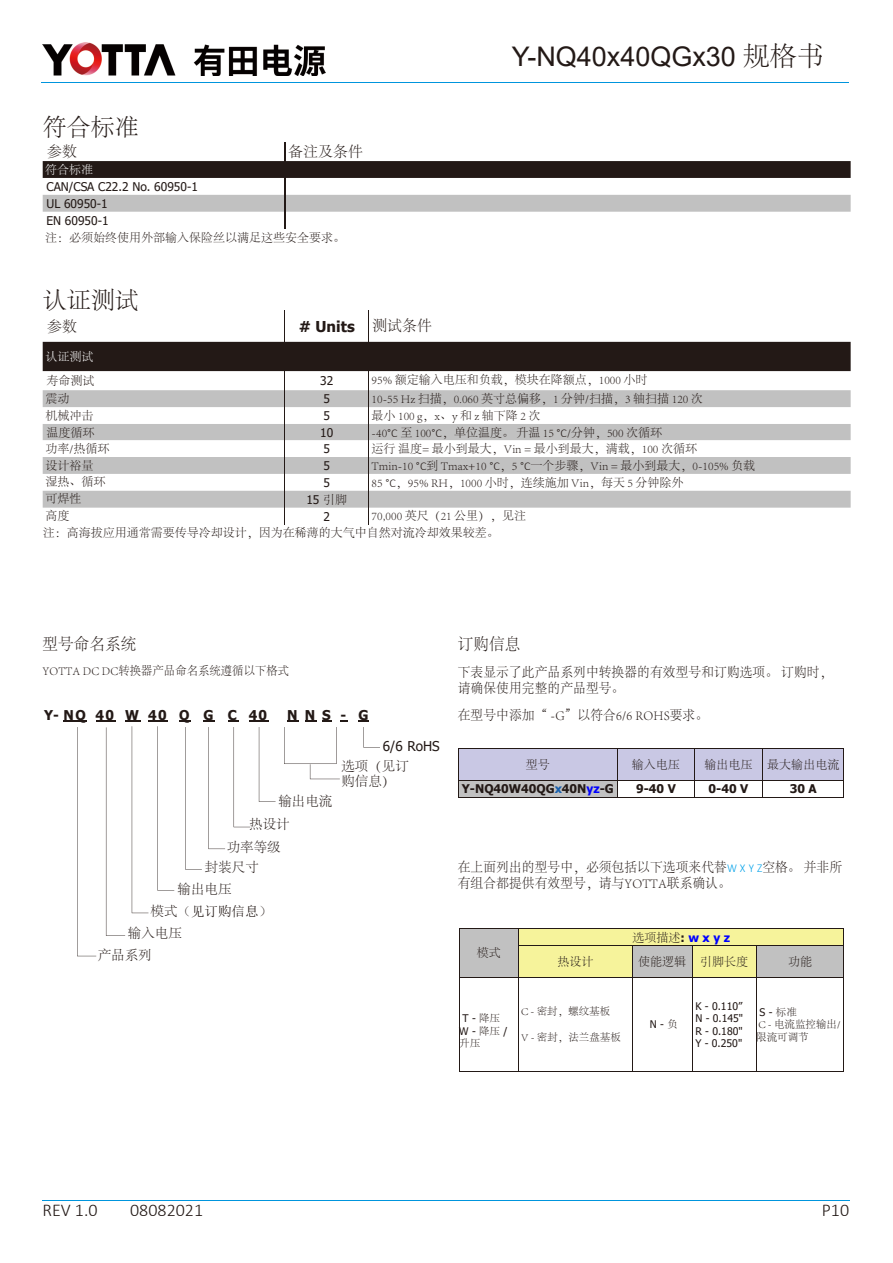
<style>
.page{position:relative;width:893px;height:1263px;background:#fff}
.page>*{position:absolute;margin:0;border:0;box-sizing:border-box;transform-origin:0 0}
.t1{font:27px "Arial";color:#231916}
.t2{font:300 24px "Adobe Song Std";color:#231916}
.t3{font:300 18px "Calibri";color:#231916}
.t4{font:300 16.5px "Adobe Song Std";letter-spacing:.01em;color:#231916;scale:.94 1}
.t5{font:700 15px "Tahoma";color:#231916}
.t6{font:300 15px "Adobe Song Std";color:#231916}
.t7{font:300 13.5px/16.2px "Adobe Song Std";letter-spacing:.01em;color:#231916;scale:.94 1}
.t8{font:300 13.5px/15px "Adobe Song Std";letter-spacing:.01em;color:#231916}
.t9{font:700 13.5px "Tahoma";letter-spacing:.1em;color:#231916}
.t10{font:13.5px "Sim Sun";color:#231916}
.t11{font:13.5px "Tahoma";color:#231916}
.t12{font:300 12px/16.8px "Adobe Song Std";color:#231916}
.t13{font:12px/16.8px "Tahoma";color:#231916}
.t14{font:700 12px "Tahoma";color:#231916}
.t15{font:300 12px "Adobe Song Std";color:#231916;scale:.94 1}
.t16{font:300 12px "Adobe Song Std";color:#fff}
.t17{font:10.5px/12.6px "Tahoma";color:#231916;text-align:center}
.t18{font:300 10.5px/12.6px "Adobe Song Std";color:#231916}
.s1{font-family:"Adobe Song Std";font-weight:300}
.s2{font-family:"Calibri"}
.s3{color:#1961ae}
.s4{color:#00f}
.s5{font-family:"Calibri";font-size:12px;color:#00a1e9}
.s6{font-family:"Tahoma";font-weight:700}
.s7{font-family:"Tahoma";font-weight:700;color:#00f}
</style>
<div class="page">
<hr style="left:41px;top:83px;width:807px;height:1px;background:#0095dd">
<img style="left:43px;top:43px;width:282px;height:33px">
<hr style="left:43px;top:1199px;width:807px;height:1px;background:#0095dd">
<svg style="left:43px;top:161px;width:808px;height:34px"></svg>
<svg style="left:43px;top:195px;width:808px;height:313px"></svg>
<svg style="left:284px;top:142px;width:1px;height:87px"></svg>
<hr style="left:284px;top:310px;width:1px;height:32px;background:#231916">
<hr style="left:369px;top:310px;width:1px;height:32px;background:#231916">
<svg style="left:284px;top:342px;width:1px;height:182px"></svg>
<svg style="left:369px;top:342px;width:1px;height:166px"></svg>
<hr style="left:458px;top:748px;width:160px;height:1px;background:#231916">
<hr style="left:618px;top:748px;width:76px;height:1px;background:#231916">
<hr style="left:694px;top:748px;width:69px;height:1px;background:#231916">
<hr style="left:763px;top:748px;width:81px;height:1px;background:#231916">
<svg style="left:458px;top:749px;width:386px;height:48px"></svg>
<hr style="left:458px;top:797px;width:160px;height:1px;background:#231916">
<hr style="left:618px;top:797px;width:76px;height:1px;background:#231916">
<hr style="left:694px;top:797px;width:69px;height:1px;background:#231916">
<hr style="left:763px;top:797px;width:81px;height:1px;background:#231916">
<svg style="left:363px;top:727px;width:1px;height:20px"></svg>
<svg style="left:284px;top:727px;width:56px;height:52px"></svg>
<svg style="left:64px;top:720px;width:212px;height:236px"></svg>
<svg style="left:287px;top:720px;width:12px;height:1px"></svg>
<hr style="left:459px;top:928px;width:60px;height:1px;background:#231916">
<hr style="left:519px;top:928px;width:113px;height:1px;background:#231916">
<hr style="left:632px;top:928px;width:60px;height:1px;background:#231916">
<hr style="left:692px;top:928px;width:64px;height:1px;background:#231916">
<hr style="left:756px;top:928px;width:88px;height:1px;background:#231916">
<svg style="left:459px;top:929px;width:385px;height:48px;background:#dfdeaa"></svg>
<hr style="left:459px;top:946px;width:1px;height:31px;background:#231916">
<hr style="left:519px;top:945px;width:113px;height:1px;background:#231916">
<hr style="left:519px;top:946px;width:1px;height:31px;background:#231916">
<hr style="left:632px;top:945px;width:60px;height:1px;background:#231916">
<hr style="left:632px;top:946px;width:1px;height:31px;background:#231916">
<hr style="left:692px;top:945px;width:64px;height:1px;background:#231916">
<hr style="left:692px;top:946px;width:1px;height:31px;background:#231916">
<hr style="left:756px;top:945px;width:88px;height:1px;background:#231916">
<hr style="left:756px;top:946px;width:1px;height:31px;background:#231916">
<hr style="left:844px;top:946px;width:1px;height:31px;background:#231916">
<hr style="left:459px;top:977px;width:60px;height:1px;background:#231916">
<hr style="left:459px;top:977px;width:1px;height:94px;background:#231916">
<hr style="left:519px;top:977px;width:113px;height:1px;background:#231916">
<hr style="left:519px;top:977px;width:1px;height:94px;background:#231916">
<hr style="left:632px;top:977px;width:60px;height:1px;background:#231916">
<hr style="left:632px;top:977px;width:1px;height:94px;background:#231916">
<hr style="left:692px;top:977px;width:64px;height:1px;background:#231916">
<hr style="left:692px;top:977px;width:1px;height:94px;background:#231916">
<hr style="left:756px;top:977px;width:88px;height:1px;background:#231916">
<hr style="left:756px;top:977px;width:1px;height:94px;background:#231916">
<hr style="left:844px;top:977px;width:1px;height:94px;background:#231916">
<hr style="left:459px;top:1071px;width:60px;height:1px;background:#231916">
<hr style="left:519px;top:1071px;width:113px;height:1px;background:#231916">
<hr style="left:632px;top:1071px;width:60px;height:1px;background:#231916">
<hr style="left:692px;top:1071px;width:64px;height:1px;background:#231916">
<hr style="left:756px;top:1071px;width:88px;height:1px;background:#231916">
<h2 class="t2" style="left:43px;top:114px;width:97px">符合标准</h2>
<p class="t6" style="left:47px;top:144px;width:31px">参数</p>
<p class="t6" style="left:288px;top:143px;width:76px">备注及条件</p>
<p class="t16" style="left:45px;top:163px;width:49px">符合标准</p>
<p class="t13" style="left:46px;top:179px;width:153px">CAN/CSA C22.2 No. 60950-1<br>UL 60950-1<br>EN 60950-1</p>
<p class="t12" style="left:45px;top:229px;width:302px">注：必须始终使用外部输入保险丝以满足这些安全要求。</p>
<h1 class="t1" style="left:512px;top:38px;width:313px">Y-NQ40x40QGx30 <span class="s1">规格书</span></h1>
<h2 class="t2" style="left:43px;top:287px;width:97px">认证测试</h2>
<p class="t6" style="left:47px;top:318px;width:31px">参数</p>
<p class="t5" style="left:299px;top:316px;width:135px"># Units <span class="s1">测试条件</span></p>
<p class="t16" style="left:45px;top:350px;width:49px">认证测试</p>
<p class="t12" style="left:47px;top:373px;width:49px">寿命测试</p>
<p class="t13" style="left:320px;top:373px;width:15px">32</p>
<p class="t12" style="left:372px;top:372px;width:277px">95% 额定输入电压和负载，模块在降额点，1000 小时</p>
<p class="t12" style="left:45px;top:390px;width:25px">震动</p>
<p class="t13" style="left:323px;top:391px;width:8px">5</p>
<p class="t12" style="left:372px;top:390px;width:333px">10-55 Hz 扫描，0.060 英寸总偏移，1 分钟/扫描，3 轴扫描 120 次</p>
<p class="t12" style="left:45px;top:407px;width:49px">机械冲击</p>
<p class="t13" style="left:323px;top:408px;width:8px">5</p>
<p class="t12" style="left:372px;top:407px;width:170px">最小 100 g，x、y 和 z 轴下降 2 次</p>
<p class="t12" style="left:47px;top:424px;width:49px">温度循环</p>
<p class="t13" style="left:320px;top:424px;width:15px">10</p>
<p class="t12" style="left:372px;top:424px;width:292px">-40<span class="s2">°C</span> 至 100<span class="s2">°C</span>，单位温度。 升温 15 <span class="s2">°C</span>/分钟，500 次循环</p>
<p class="t12" style="left:45px;top:440px;width:66px">功率/热循环</p>
<p class="t13" style="left:323px;top:441px;width:8px">5</p>
<p class="t12" style="left:372px;top:440px;width:327px">运行 温度= 最小到最大，Vin = 最小到最大，满载，100 次循环</p>
<p class="t12" style="left:45px;top:457px;width:49px">设计裕量</p>
<p class="t13" style="left:323px;top:458px;width:8px">5</p>
<p class="t12" style="left:372px;top:458px;width:385px">Tmin-10 <span class="s2">°C</span>到 Tmax+10 <span class="s2">°C</span>，5 <span class="s2">°C</span>一个步骤，Vin = 最小到最大，0-105% 负载</p>
<p class="t12" style="left:45px;top:474px;width:61px">湿热、循环</p>
<p class="t13" style="left:323px;top:475px;width:8px">5</p>
<p class="t12" style="left:372px;top:474px;width:313px">85 <span class="s2">°C</span>，95% RH，1000 小时，连续施加 Vin，每天 5 分钟除外</p>
<p class="t12" style="left:45px;top:491px;width:37px">可焊性</p>
<p class="t13" style="left:306px;top:492px;width:42px">15 <span class="s1">引脚</span></p>
<p class="t12" style="left:45px;top:508px;width:25px">高度</p>
<p class="t13" style="left:323px;top:508px;width:8px">2</p>
<p class="t12" style="left:43px;top:508px;width:485px;text-indent:329px">70,000 英尺（21 公里），见注注：高海拔应用通常需要传导冷却设计，因为在稀薄的大气中自然对流冷却效果较差。</p>
<h3 class="t4" style="left:43px;top:635px;width:101px">型号命名系统</h3>
<p class="t15" style="left:43px;top:664px;width:264px">YOTTA DC DC转换器产品命名系统遵循以下格式</p>
<p class="t9" style="left:44px;top:705px;width:225px">Y- NQ 40 W 40 Q G C 40</p>
<p class="t9" style="left:287px;top:705px;width:83px">NNS- G</p>
<p class="t8" style="left:278px;top:794px;width:55px">输出电流</p>
<p class="t8" style="left:249px;top:817px;width:42px">热设计</p>
<p class="t8" style="left:227px;top:840px;width:55px">功率等级</p>
<p class="t8" style="left:205px;top:860px;width:55px">封装尺寸</p>
<p class="t8" style="left:178px;top:882px;width:55px">输出电压</p>
<p class="t10" style="left:151px;top:904px;width:123px"><span class="s1">模式</span>（见订购信息）</p>
<p class="t8" style="left:128px;top:926px;width:55px">输入电压</p>
<p class="t8" style="left:98px;top:948px;width:55px">产品系列</p>
<p class="t11" style="left:383px;top:737px;width:58px">6/6 RoHS</p>
<p class="t8" style="left:341px;top:759px;width:69px">选项（见订购信息）</p>
<h3 class="t4" style="left:458px;top:635px;width:68px">订购信息</h3>
<p class="t7" style="left:458px;top:665px;width:400px">下表显示了此产品系列中转换器的有效型号和订购选项。 订购时，请确保使用完整的产品型号。</p>
<p class="t7" style="left:458px;top:708px;width:268px">在型号中添加“ -G”以符合6/6 ROHS要求。</p>
<p class="t12" style="left:526px;top:756px;width:25px">型号</p>
<p class="t12" style="left:632px;top:756px;width:49px">输入电压</p>
<p class="t12" style="left:704px;top:756px;width:136px">输出电压 最大输出电流</p>
<p class="t14" style="left:462px;top:780px;width:153px">Y-NQ40W40QG<span class="s3">x</span>40N<span class="s4">yz</span>-G</p>
<p class="t14" style="left:636px;top:780px;width:41px">9-40 V</p>
<p class="t14" style="left:709px;top:780px;width:41px">0-40 V</p>
<p class="t14" style="left:790px;top:780px;width:29px">30 A</p>
<p class="t7" style="left:458px;top:859px;width:410px">在上面列出的型号中，必须包括以下选项来代替<span class="s5">W X Y Z</span>空格。 并非所有组合都提供有效型号，请与YOTTA联系确认。</p>
<p class="t12" style="left:477px;top:945px;width:25px">模式</p>
<p class="t17" style="left:459px;top:1012px;width:50px">T - <span class="s1">降压<br></span>W - <span class="s1">降压</span> /</p>
<p class="t18" style="left:459px;top:1037px;width:22px">升压</p>
<p class="t12" style="left:632px;top:929px;width:99px">选项描述<span class="s6">:</span> <span class="s7">w x y z</span></p>
<p class="t12" style="left:558px;top:953px;width:37px">热设计</p>
<p class="t12" style="left:638px;top:953px;width:111px">使能逻辑 引脚长度</p>
<p class="t12" style="left:788px;top:953px;width:25px">功能</p>
<p class="t18" style="left:521px;top:1006px;width:91px">C - 密封，螺纹基板</p>
<p class="t18" style="left:521px;top:1031px;width:101px">V - 密封，法兰盘基板</p>
<p class="t17" style="left:650px;top:1019px;width:29px">N - <span class="s1">负</span></p>
<p class="t17" style="left:695px;top:1000px;width:49px;text-align:justify">K - 0.110” N - 0.145" R - 0.180" Y - 0.250"</p>
<p class="t17" style="left:760px;top:1006px;width:39px">S - <span class="s1">标准</span></p>
<p class="t18" style="left:756px;top:1019px;width:86px">C - 电流监控输出/限流可调节</p>
<h3 class="t3" style="left:43px;top:1198px;width:57px">REV 1.0</h3>
<h3 class="t3" style="left:130px;top:1198px;width:75px">08082021</h3>
<h3 class="t3" style="left:822px;top:1198px;width:29px">P10</h3>
</div>
